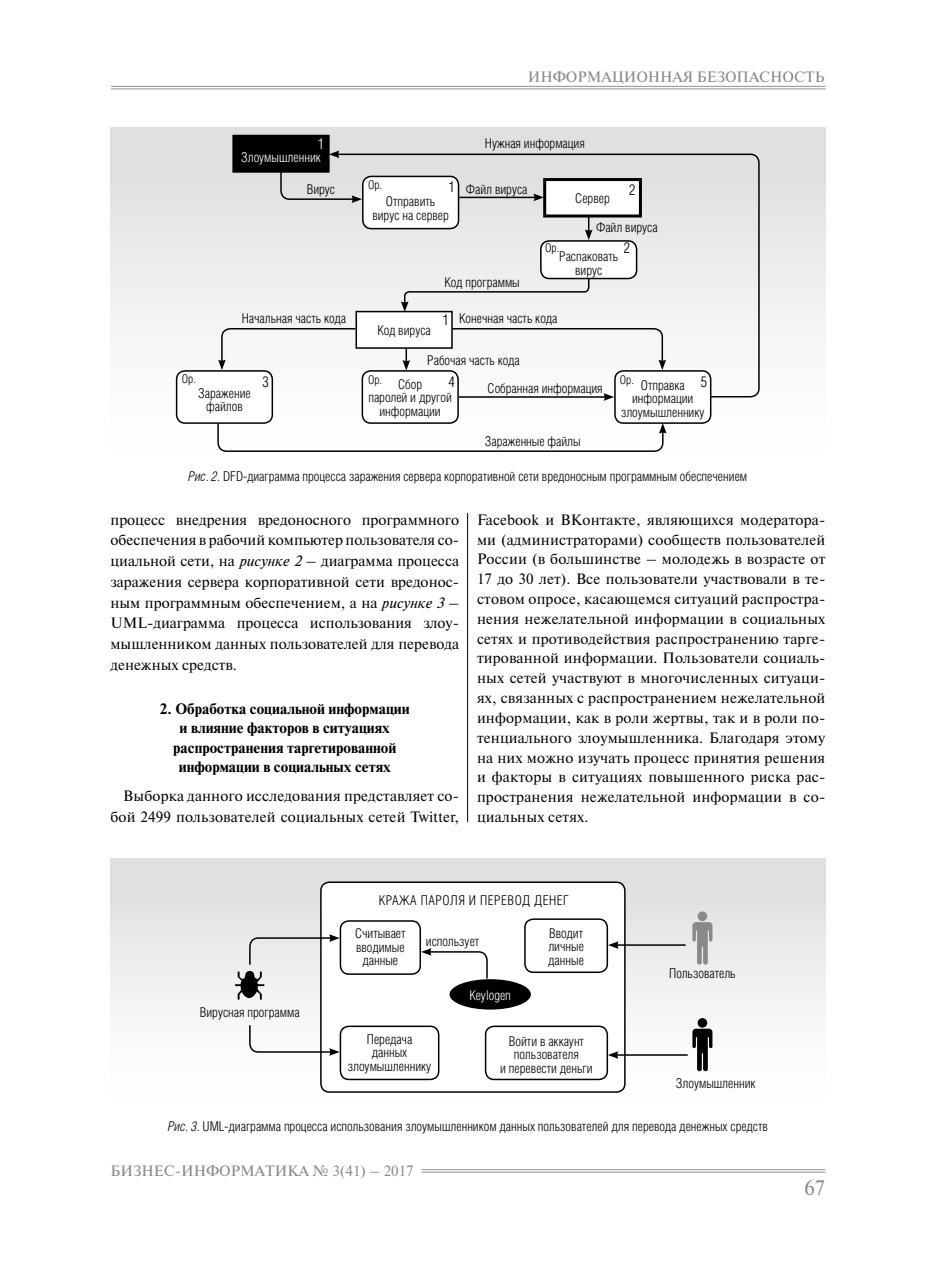
<style>
.page{position:relative;width:936px;height:1276px;background:#fff}
.page>*{position:absolute;margin:0;border:0;box-sizing:border-box;transform-origin:0 0}
.t1{font:21px "Newton C";color:#898989}
.t2{font:15px/19.8px "Newton C";letter-spacing:.01em;color:#000;text-align:justify}
.t3{font:700 15px/19.2px "Newton C";color:#000;text-align:center}
.t4{font:15px "Newton C";color:#898989}
.t5{font:300 15px "Helios Cond";color:#000}
.t6{font:300 15px "Helios Cond";color:#fff}
.t7{font:300 13.5px/13.5px "Helios Cond";color:#000;text-align:center}
.t8{font:300 13.5px "Helios Cond";letter-spacing:.04em;color:#000}
.t9{font:300 13.5px "Helios Cond";color:#fff}
.t10{font:300 12px "Helios Cond";color:#000}
.s1{font-style:italic}
</style>
<div class="page">
<hr style="left:421px;top:1169px;width:404px;height:1px;background:#909090">
<hr style="left:421px;top:1172px;width:404px;height:1px;background:#909090">
<hr style="left:111px;top:86px;width:714px;height:1px;background:#909090">
<hr style="left:111px;top:89px;width:714px;height:1px;background:#909090">
<div style="left:110px;top:858px;width:715px;height:253px;background:linear-gradient(to bottom,#dedede,#fff)"></div>
<div style="left:111px;top:128px;width:714px;height:341px;background:linear-gradient(to bottom,#ddd,#fff)"></div>
<hr style="left:467px;top:513px;width:1px;height:309px;background:#000">
<div style="left:233px;top:135px;width:96px;height:37px;background:#000"></div>
<div style="left:232px;top:135px;width:97px;height:38px;border:2px solid #000"></div>
<div style="left:177px;top:371px;width:95px;height:52px;background:#fff;border-radius:9px"></div>
<div style="left:176px;top:370px;width:97px;height:54px;border:2px solid #000;border-radius:9px"></div>
<div style="left:362px;top:371px;width:96px;height:52px;background:#fff;border-radius:9px"></div>
<div style="left:361px;top:370px;width:98px;height:54px;border:2px solid #000;border-radius:9px"></div>
<div style="left:615px;top:371px;width:95px;height:52px;background:#fff;border-radius:9px"></div>
<div style="left:614px;top:370px;width:97px;height:54px;border:2px solid #000;border-radius:9px"></div>
<svg style="left:603px;top:398px;width:11px;height:3px"></svg>
<div style="left:218px;top:327px;width:117px;height:43px;background:#f6f6f6"></div>
<svg style="left:335px;top:153px;width:425px;height:245px"></svg>
<svg style="left:279px;top:150px;width:83px;height:53px"></svg>
<svg style="left:216px;top:422px;width:450px;height:31px"></svg>
<div style="left:541px;top:241px;width:95px;height:37px;background:#fff;border-radius:9px"></div>
<div style="left:540px;top:240px;width:97px;height:39px;border:2px solid #000;border-radius:9px"></div>
<div style="left:321px;top:882px;width:304px;height:210px;background:#fff;border-radius:9px"></div>
<div style="left:320px;top:881px;width:305px;height:211px;border:2px solid #000;border-radius:9px"></div>
<div style="left:697px;top:911px;width:10px;height:10px;background:#898989;border-radius:50%"></div>
<svg style="left:692px;top:922px;width:20px;height:42px"></svg>
<div style="left:697px;top:1018px;width:10px;height:9px;background:#000;border-radius:50%"></div>
<svg style="left:692px;top:1028px;width:20px;height:43px"></svg>
<div style="left:339px;top:920px;width:82px;height:55px;border:2px solid #000;border-radius:9px"></div>
<div style="left:524px;top:918px;width:84px;height:55px;border:2px solid #000;border-radius:9px"></div>
<div style="left:449px;top:979px;width:82px;height:30px;background:#000;border-radius:50%"></div>
<div style="left:339px;top:1025px;width:100px;height:55px;border:2px solid #000;border-radius:9px"></div>
<div style="left:485px;top:1025px;width:123px;height:55px;border:2px solid #000;border-radius:9px"></div>
<svg style="left:421px;top:948px;width:67px;height:32px"></svg>
<hr style="left:616px;top:944px;width:69px;height:2px;background:#000">
<svg style="left:608px;top:941px;width:10px;height:8px"></svg>
<hr style="left:616px;top:1054px;width:71px;height:1px;background:#000">
<svg style="left:608px;top:1051px;width:10px;height:8px"></svg>
<svg style="left:235px;top:934px;width:104px;height:65px"></svg>
<svg style="left:248px;top:1023px;width:91px;height:32px"></svg>
<p class="t4" style="left:528px;top:71px;width:298px">ИНФОРМАЦИОННАЯ БЕЗОПАСНОСТЬ</p>
<p class="t6" style="left:318px;top:139px;width:8px">1</p>
<p class="t9" style="left:241px;top:153px;width:81px">Злоумышленник</p>
<p class="t7" style="left:485px;top:138px;width:102px">Нужная информация</p>
<p class="t7" style="left:307px;top:184px;width:30px">Вирус</p>
<p class="t10" style="left:368px;top:180px;width:16px">Ор.</p>
<p class="t5" style="left:448px;top:181px;width:8px">1</p>
<p class="t7" style="left:372px;top:196px;width:78px">Отправить вирус на сервер</p>
<p class="t7" style="left:466px;top:183px;width:63px">Файл вируса</p>
<p class="t7" style="left:575px;top:193px;width:36px">Сервер</p>
<p class="t5" style="left:629px;top:184px;width:8px">2</p>
<p class="t7" style="left:596px;top:222px;width:63px">Файл вируса</p>
<p class="t7" style="left:444px;top:277px;width:77px">Код программы</p>
<p class="t10" style="left:545px;top:243px;width:16px">Ор.</p>
<p class="t5" style="left:623px;top:243px;width:8px">2</p>
<p class="t7" style="left:559px;top:251px;width:60px">Распаковать вирус</p>
<p class="t7" style="left:242px;top:312px;width:106px">Начальная часть кода</p>
<p class="t7" style="left:377px;top:325px;width:55px">Код вируса</p>
<p class="t5" style="left:442px;top:314px;width:8px">1</p>
<p class="t7" style="left:459px;top:312px;width:99px">Конечная часть кода</p>
<p class="t7" style="left:427px;top:354px;width:94px">Рабочая часть кода</p>
<p class="t7" style="left:368px;top:378px;width:85px">Сбор<br>паролей и другой информации</p>
<p class="t7" style="left:487px;top:383px;width:117px">Собранная информация</p>
<p class="t7" style="left:621px;top:379px;width:85px">Отправка информации злоумышленнику</p>
<p class="t7" style="left:485px;top:436px;width:97px">Зараженные файлы</p>
<p class="t10" style="left:182px;top:374px;width:16px">Ор.</p>
<p class="t10" style="left:368px;top:376px;width:16px">Ор.</p>
<p class="t10" style="left:619px;top:375px;width:16px">Ор.</p>
<p class="t5" style="left:262px;top:376px;width:8px">3</p>
<p class="t5" style="left:448px;top:376px;width:8px">4</p>
<p class="t5" style="left:700px;top:376px;width:8px">5</p>
<p class="t7" style="left:198px;top:387px;width:54px">Заражение файлов</p>
<p class="t7" style="left:188px;top:471px;width:560px"><span class="s1">Рис. 2</span>. DFD-диаграмма процесса заражения сервера корпоративной сети вредоносным программным обеспечением</p>
<p class="t2" style="left:110px;top:510px;width:350px;line-height:20.7px">процесс внедрения вредоносного программного обеспечения в рабочий компьютер пользователя со&shy;циальной сети, на <span class="s1">рисунке 2</span> – диаграмма процесса заражения сервера корпоративной сети вредонос&shy;ным программным обеспечением, а на <span class="s1">рисунке 3</span> – UML-диаграмма процесса использования злоу&shy;мышленником данных пользователей для перевода денежных средств.</p>
<p class="t3" style="left:160px;top:700px;width:251px">2. Обработка социальной информации и влияние факторов в ситуациях распространения таргетированной информации в социальных сетях</p>
<p class="t2" style="left:110px;top:787px;width:350px;line-height:20.7px;text-align:right">Выборка данного исследования представляет со&shy;бой 2499 пользователей социальных сетей Twitter,</p>
<p class="t2" style="left:477px;top:511px;width:350px">Facebook и ВКонтакте, являющихся модератора&shy;ми (администраторами) сообществ пользователей России (в большинстве – молодежь в возрасте от 17 до 30 лет). Все пользователи участвовали в те&shy;стовом опросе, касающемся ситуаций распростра&shy;нения нежелательной информации в социальных сетях и противодействия распространению тарге&shy;тированной информации. Пользователи социаль&shy;ных сетей участвуют в многочисленных ситуаци&shy;ях, связанных с распространением нежелательной информации, как в роли жертвы, так и в роли по&shy;тенциального злоумышленника. Благодаря этому на них можно изучать процесс принятия решения и факторы в ситуациях повышенного риска рас&shy;пространения нежелательной информации в со&shy;циальных сетях.</p>
<p class="t7" style="left:200px;top:1006px;width:101px">Вирусная программа</p>
<p class="t8" style="left:379px;top:895px;width:192px">КРАЖА ПАРОЛЯ И ПЕРЕВОД ДЕНЕГ</p>
<p class="t7" style="left:355px;top:928px;width:52px">Считывает вводимые данные</p>
<p class="t7" style="left:548px;top:927px;width:37px;text-align:justify">Вводит личные данные</p>
<p class="t7" style="left:426px;top:935px;width:55px">использует</p>
<p class="t7" style="left:348px;top:1033px;width:85px">Передача данных злоумышленнику</p>
<p class="t9" style="left:469px;top:990px;width:43px">Keylogen</p>
<p class="t7" style="left:500px;top:1035px;width:94px">Войти в аккаунт пользователя<br>и перевести деньги</p>
<p class="t7" style="left:669px;top:968px;width:68px">Пользователь</p>
<p class="t7" style="left:675px;top:1077px;width:81px">Злоумышленник</p>
<p class="t7" style="left:168px;top:1121px;width:601px"><span class="s1">Рис. 3.</span> UML-диаграмма процесса использования злоумышленником данных пользователей для перевода денежных средств</p>
<p class="t4" style="left:111px;top:1165px;width:304px">БИЗНЕС-ИНФОРМАТИКА № 3(41) – 2017</p>
<h1 class="t1" style="left:804px;top:1180px;width:23px">67</h1>
</div>
